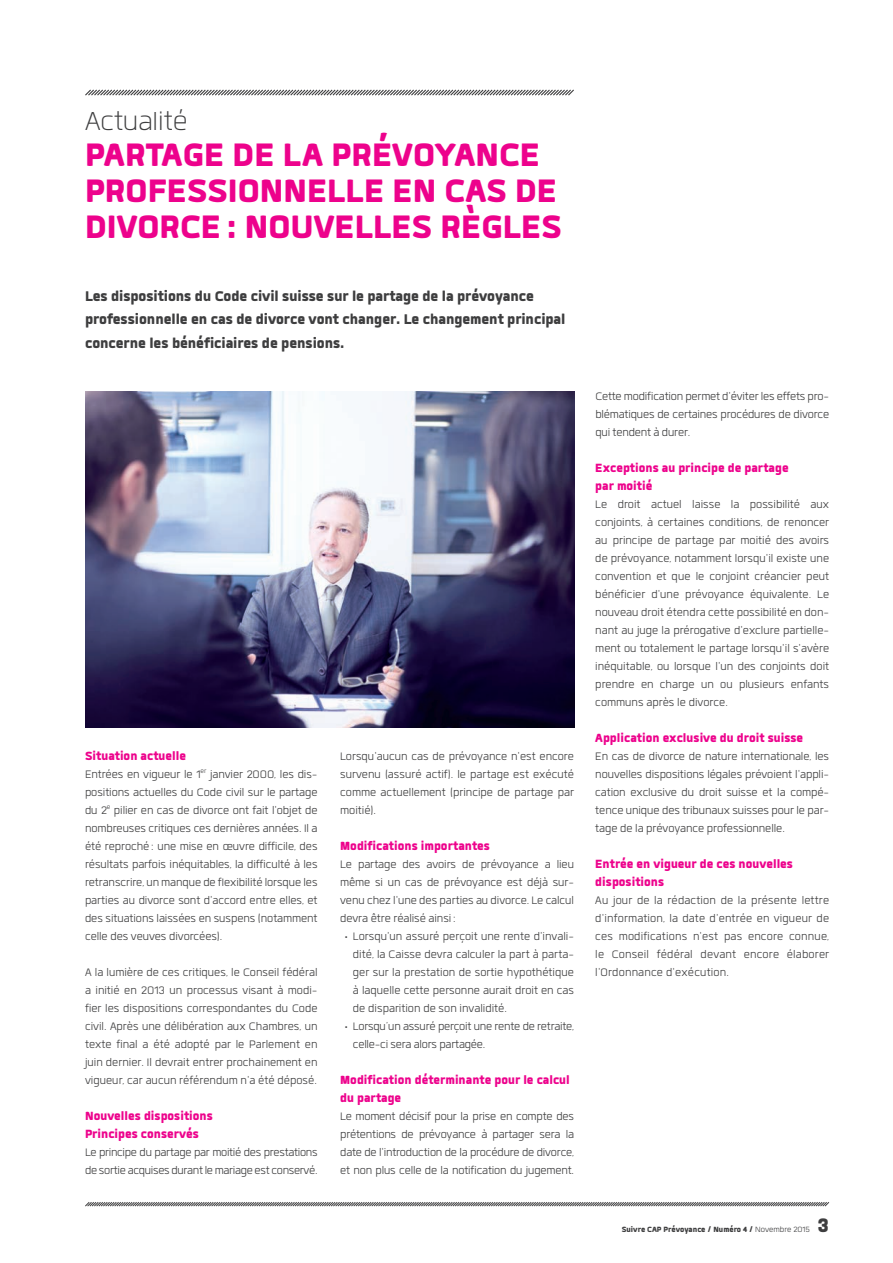
<style>
.page{position:relative;width:893px;height:1263px;background:#fff}
.page>*{position:absolute;margin:0;border:0;box-sizing:border-box;transform-origin:0 0}
.Titres{font:900 45px/36px "Quan";color:#ed028c}
.TitreRubrique{font:300 36px "Quan";color:#3e3e3f}
.CorpsTxT{font:900 27px "Quan";color:#3e3e3f}
.CorpsTxT-2{font:900 19.5px/23.4px "Quan";letter-spacing:-.005em;color:#3e3e3f}
.intertitre{font:900 16.5px/18px "Quan";color:#ed028c}
.CorpsTxT-3{font:15px/18px "Quan";letter-spacing:-.005em;color:#3e3e3f;text-align:justify}
.CorpsTxT-4{font:900 10.5px "Quan";color:#3e3e3f}
.s1{font-weight:400}
</style>
<div class="page">
<img style="left:85px;top:391px;width:489px;height:336px">
<svg style="left:85px;top:1202px;width:745px;height:5px;background:#a0a0a1"></svg>
<svg style="left:85px;top:89px;width:489px;height:7px"></svg>
<p class="TitreRubrique" style="left:85px;top:104px;width:104px">Actualité</p>
<p class="Titres" style="left:85px;top:136px;width:478px">PARTAGE DE LA PRÉVOYANCE<br>PROFESSIONNELLE EN CAS DE<br>DIVORCE : NOUVELLES RÈGLES</p>
<p class="CorpsTxT-2" style="left:85px;top:284px;width:450px">Les dispositions du Code civil suisse sur le partage de la prévoyance</p>
<p class="CorpsTxT-2" style="left:85px;top:308px;width:482px">professionnelle en cas de divorce vont changer. Le changement principal concerne les bénéficiaires de pensions.</p>
<p class="intertitre" style="left:85px;top:746px;width:103px">Situation actuelle</p>
<p class="CorpsTxT-3" style="left:85px;top:765px;width:234px">Entrées en vigueur le 1<sup>er</sup> janvier 2000, les dis&shy;positions actuelles du Code civil sur le partage du 2<sup>e</sup> pilier en cas de divorce ont fait l'objet de nombreuses critiques ces dernières années. Il a été reproché : une mise en œuvre difficile, des résultats parfois inéquitables, la difficulté à les retranscrire, un manque de flexibilité lorsque les parties au divorce sont d'accord entre elles, et des situations laissées en suspens (notamment celle des veuves divorcées).</p>
<p class="CorpsTxT-3" style="left:85px;top:963px;width:234px">A la lumière de ces critiques, le Conseil fédéral a initié en 2013 un processus visant à modi&shy;fier les dispositions correspondantes du Code civil. Après une délibération aux Chambres, un texte final a été adopté par le Parlement en juin dernier. Il devrait entrer prochainement en vigueur, car aucun référendum n'a été déposé.</p>
<p class="intertitre" style="left:85px;top:1106px;width:129px">Nouvelles dispositions</p>
<p class="intertitre" style="left:85px;top:1124px;width:115px">Principes conservés</p>
<p class="CorpsTxT-3" style="left:85px;top:1143px;width:234px">Le principe du partage par moitié des prestations de sortie acquises durant le mariage est conservé.</p>
<p class="CorpsTxT-3" style="left:340px;top:747px;width:235px">Lorsqu'aucun cas de prévoyance n'est encore survenu (assuré actif). le partage est exécuté comme actuellement (principe de partage par moitié).</p>
<p class="intertitre" style="left:340px;top:836px;width:151px">Modifications importantes</p>
<p class="CorpsTxT-3" style="left:340px;top:855px;width:235px">Le partage des avoirs de prévoyance a lieu même si un cas de prévoyance est déjà sur&shy;venu chez l'une des parties au divorce. Le calcul devra être réalisé ainsi :</p>
<p class="CorpsTxT-3" style="left:353px;top:927px;width:223px;text-indent:-9px">· Lorsqu'un assuré perçoit une rente d'invali&shy;dité, la Caisse devra calculer la part à parta&shy;ger sur la prestation de sortie hypothétique à laquelle cette personne aurait droit en cas de disparition de son invalidité.</p>
<p class="CorpsTxT-3" style="left:353px;top:1017px;width:223px;text-indent:-9px">· Lorsqu’un assuré perçoit une rente de retraite, celle-ci sera alors partagée.</p>
<p class="intertitre" style="left:340px;top:1070px;width:231px">Modification déterminante pour le calcul du partage</p>
<p class="CorpsTxT-3" style="left:340px;top:1107px;width:235px">Le moment décisif pour la prise en compte des prétentions de prévoyance à partager sera la date de l'introduction de la procédure de divorce, et non plus celle de la notification du jugement.</p>
<p class="CorpsTxT-3" style="left:595px;top:387px;width:235px">Cette modification permet d'éviter les effets pro&shy;blématiques de certaines procédures de divorce qui tendent à durer.</p>
<p class="intertitre" style="left:595px;top:458px;width:195px">Exceptions au principe de partage par moitié</p>
<p class="CorpsTxT-3" style="left:595px;top:495px;width:235px">Le droit actuel laisse la possibilité aux conjoints, à certaines conditions, de renoncer au principe de partage par moitié des avoirs de prévoyance, notamment lorsqu'il existe une convention et que le conjoint créancier peut bénéficier d'une prévoyance équivalente. Le nouveau droit étendra cette possibilité en don&shy;nant au juge la prérogative d'exclure partielle&shy;ment ou totalement le partage lorsqu'il s'avère inéquitable, ou lorsque l'un des conjoints doit prendre en charge un ou plusieurs enfants communs après le divorce.</p>
<p class="intertitre" style="left:595px;top:728px;width:209px">Application exclusive du droit suisse</p>
<p class="CorpsTxT-3" style="left:595px;top:747px;width:235px">En cas de divorce de nature internationale, les nouvelles dispositions légales prévoient l'appli&shy;cation exclusive du droit suisse et la compé&shy;tence unique des tribunaux suisses pour le par&shy;tage de la prévoyance professionnelle.</p>
<p class="intertitre" style="left:595px;top:854px;width:199px">Entrée en vigueur de ces nouvelles dispositions</p>
<p class="CorpsTxT-3" style="left:595px;top:891px;width:235px">Au jour de la rédaction de la présente lettre d'information, la date d'entrée en vigueur de ces modifications n'est pas encore connue, le Conseil fédéral devant encore élaborer l'Ordonnance d'exécution.</p>
<p class="CorpsTxT-4" style="left:622px;top:1224px;width:190px">Suivre CAP Prévoyance / Numéro 4 / <span class="s1">Novembre 2015</span></p>
<p class="CorpsTxT" style="left:818px;top:1211px;width:13px">3</p>
</div>
